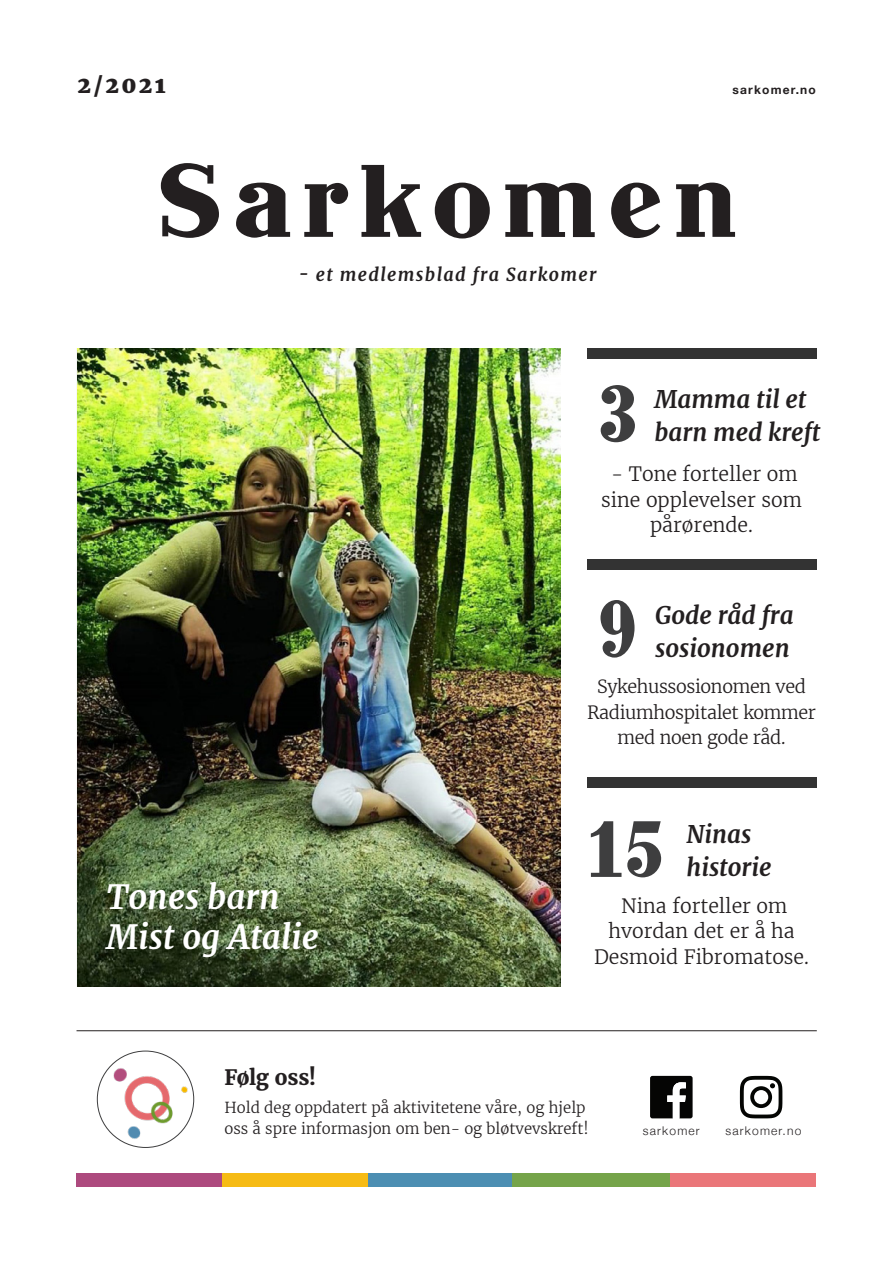
<style>
.page{position:relative;width:893px;height:1263px;background:#fff}
.page>*{position:absolute;margin:0;border:0;box-sizing:border-box;transform-origin:0 0}
.t1{font:500 102.75px "John Hancock CP";letter-spacing:.1em;color:#231f20}
.t2{font:500 79.5px "John Hancock CP";color:#3e3e3f}
.t3{font:italic 700 33px/39.6px "Merriweather";color:#fff}
.t4{font:italic 700 24px/33px "Merriweather";color:#231f20}
.t5{font:800 22.5px "Merriweather";color:#231f20}
.t6{font:700 21px "Merriweather";letter-spacing:-.02em;color:#231f20}
.t7{font:300 19.5px/25.5px "Merriweather";color:#231f20;text-align:center}
.t8{font:300 18px/25.5px "Merriweather";letter-spacing:-.02em;color:#231f20;text-align:center}
.t9{font:italic 700 17.85px "Merriweather";letter-spacing:.075em;color:#231f20}
.t10{font:300 15px/21px "Merriweather";color:#231f20}
.t11{font:300 12px "Helvetica Neue";letter-spacing:.1em;color:#231f20}
.t12{font:700 12px "Helvetica Neue";letter-spacing:.1em;color:#231f20}
</style>
<div class="page">
<div style="left:524px;top:1173px;width:146px;height:13px;background:#75a44a"></div>
<div style="left:77px;top:1173px;width:145px;height:13px;background:#ad4a7e"></div>
<div style="left:222px;top:1173px;width:146px;height:13px;background:#f6bb15"></div>
<div style="left:368px;top:1173px;width:146px;height:13px;background:#4c8eb2"></div>
<div style="left:512px;top:1173px;width:146px;height:13px;background:#75a44a"></div>
<div style="left:670px;top:1173px;width:146px;height:13px;background:#ea7679"></div>
<div style="left:587px;top:348px;width:229px;height:11px;background:#333"></div>
<hr style="left:77px;top:1030px;width:740px;height:1px;background:#231f20">
<img style="left:77px;top:348px;width:484px;height:639px">
<svg style="left:650px;top:1076px;width:43px;height:42px"></svg>
<img style="left:97px;top:1051px;width:97px;height:96px;border-radius:48px">
<svg style="left:740px;top:1076px;width:42px;height:42px"></svg>
<div style="left:587px;top:559px;width:229px;height:10px;background:#333"></div>
<div style="left:587px;top:778px;width:229px;height:10px;background:#333"></div>
<p class="t5" style="left:78px;top:71px;width:90px">2/2021</p>
<p class="t12" style="left:732px;top:80px;width:85px">sarkomer.no</p>
<h1 class="t1" style="left:157px;top:144px;width:582px">Sarkomen</h1>
<p class="t9" style="left:299px;top:263px;width:299px">- et medlemsblad fra Sarkomer</p>
<h2 class="t2" style="left:599px;top:369px;width:40px">3</h2>
<p class="t4" style="left:654px;top:382px;width:154px">Mamma til et</p>
<p class="t4" style="left:654px;top:415px;width:168px">barn med kreft</p>
<p class="t7" style="left:601px;top:461px;width:202px">- Tone forteller om sine opplevelser som pårørende.</p>
<h2 class="t2" style="left:599px;top:585px;width:40px">9</h2>
<p class="t4" style="left:655px;top:599px;width:140px">Gode råd fra sosionomen</p>
<p class="t8" style="left:587px;top:674px;width:230px">Sykehussosionomen ved<br>Radiumhospitalet kommer med noen gode råd.</p>
<h3 class="t3" style="left:107px;top:878px;width:214px">Tones barn<br>Mist og Atalie</h3>
<p class="t6" style="left:224px;top:1065px;width:93px">Følg oss!</p>
<h2 class="t2" style="left:588px;top:805px;width:79px">15</h2>
<p class="t4" style="left:686px;top:818px;width:87px">Ninas historie</p>
<p class="t7" style="left:594px;top:893px;width:216px">Nina forteller om hvordan det er å ha<br>Desmoid Fibromatose.</p>
<p class="t10" style="left:224px;top:1097px;width:366px">Hold deg oppdatert på aktivitetene våre, og hjelp oss å spre informasjon om ben- og bløtvevskreft!</p>
<p class="t11" style="left:643px;top:1121px;width:58px">sarkomer</p>
<p class="t11" style="left:725px;top:1121px;width:77px">sarkomer.no</p>
</div>
